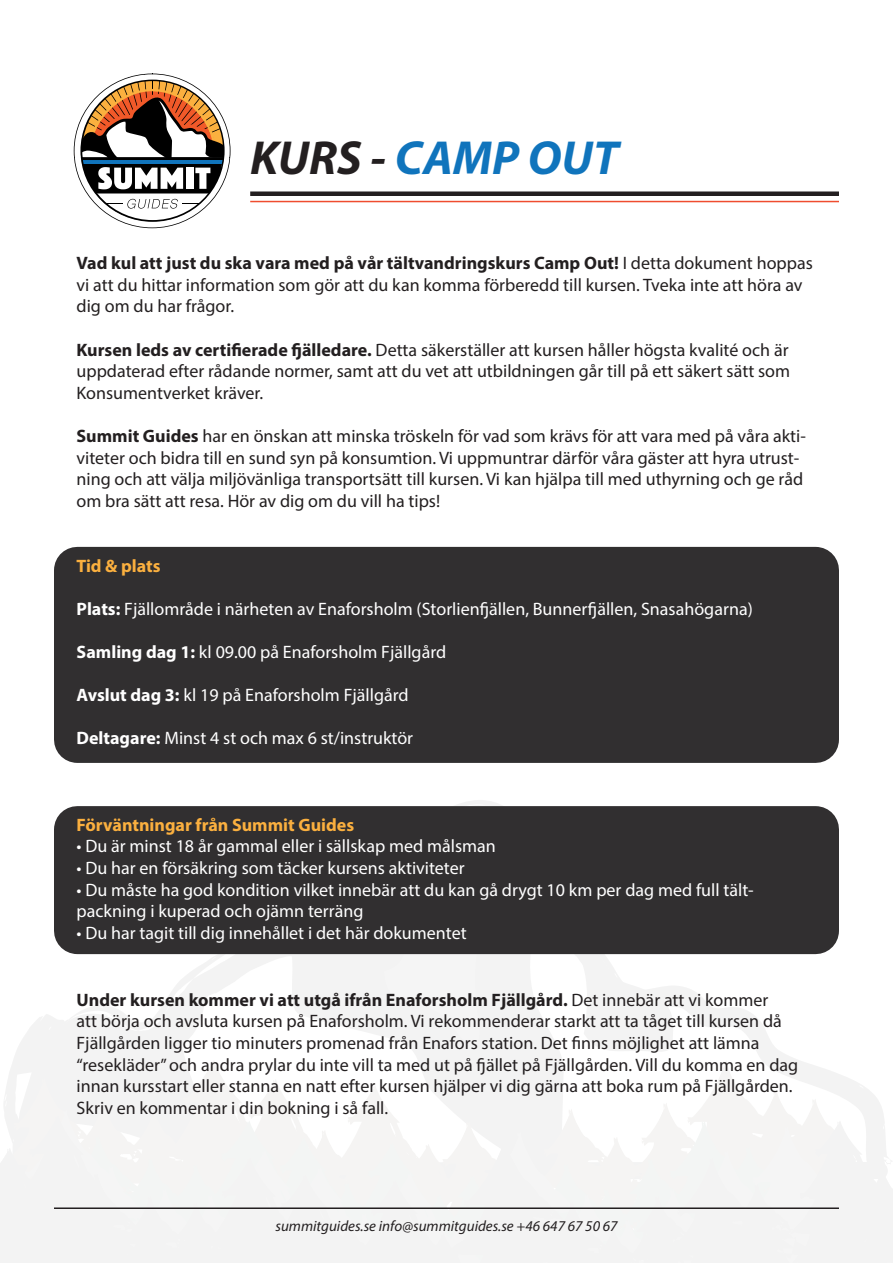
<style>
.page{position:relative;width:893px;height:1263px;background:#fff}
.page>*{position:absolute;margin:0;border:0;box-sizing:border-box;transform-origin:0 0}
.t1{font:italic 700 48px "Myriad Pro";color:#1074bc}
.t2{font:18px/21.6px "Myriad Pro";color:#231f20}
.t3{font:18px/21.6px "Myriad Pro";color:#fff}
.t4{font:700 18px "Myriad Pro";color:#fbb03f}
.t5{font:italic 15px "Myriad Pro";color:#231f20}
.s1{color:#231f20}
.s2{font-weight:700}
</style>
<div class="page">
<svg style="left:0;top:954px;width:893px;height:309px"></svg>
<div style="left:77px;top:829px;width:739px;height:102px;background:#312f30"></div>
<div style="left:54px;top:806px;width:785px;height:148px;border:46px solid #312f30"></div>
<div style="left:77px;top:570px;width:739px;height:170px;background:#312f30"></div>
<div style="left:54px;top:547px;width:785px;height:216px;border:46px solid #312f30"></div>
<svg style="left:74px;top:74px;width:157px;height:154px"></svg>
<div style="left:250px;top:191px;width:589px;height:5px;background:#231f20"></div>
<hr style="left:54px;top:1207px;width:785px;height:2px;background:#231f20">
<hr style="left:250px;top:201px;width:589px;height:1px;background:#ef4d2f">
<p class="t1" style="left:250px;top:126px;width:370px"><span class="s1">KURS -</span> CAMP OUT</p>
<p class="t2" style="left:77px;top:252px;width:738px"><span class="s2">Vad kul att just du ska vara med på vår tältvandringskurs Camp Out!</span> I detta dokument hoppas vi att du hittar information som gör att du kan komma förberedd till kursen. Tveka inte att höra av dig om du har frågor.</p>
<p class="t2" style="left:77px;top:338px;width:715px;text-align:justify"><span class="s2">Kursen leds av certifierade fjälledare.</span> Detta säkerställer att kursen håller högsta kvalité och är uppdaterad efter rådande normer, samt att du vet att utbildningen går till på ett säkert sätt som Konsumentverket kräver.</p>
<p class="t2" style="left:77px;top:425px;width:731px"><span class="s2">Summit Guides</span> har en önskan att minska tröskeln för vad som krävs för att vara med på våra akti&shy;viteter och bidra till en sund syn på konsumtion. Vi uppmuntrar därför våra gäster att hyra utrust&shy;ning och att välja miljövänliga transportsätt till kursen. Vi kan hjälpa till med uthyrning och ge råd om bra sätt att resa. Hör av dig om du vill ha tips!</p>
<p class="t4" style="left:77px;top:554px;width:86px">Tid &amp; plats</p>
<p class="t3" style="left:77px;top:598px;width:678px"><span class="s2">Plats:</span> Fjällområde i närheten av Enaforsholm (Storlienfjällen, Bunnerfjällen, Snasahögarna)</p>
<p class="t3" style="left:77px;top:641px;width:371px"><span class="s2">Samling dag 1:</span> kl 09.00 på Enaforsholm Fjällgård</p>
<p class="t3" style="left:77px;top:684px;width:334px"><span class="s2">Avslut dag 3:</span> kl 19 på Enaforsholm Fjällgård</p>
<p class="t3" style="left:77px;top:727px;width:338px"><span class="s2">Deltagare:</span> Minst 4 st och max 6 st/instruktör</p>
<p class="t4" style="left:77px;top:813px;width:279px">Förväntningar från Summit Guides</p>
<p class="t3" style="left:77px;top:835px;width:421px">• Du är minst 18 år gammal eller i sällskap med målsman</p>
<p class="t3" style="left:77px;top:857px;width:390px">• Du har en försäkring som täcker kursens aktiviteter</p>
<p class="t3" style="left:77px;top:878px;width:679px">• Du måste ha god kondition vilket innebär att du kan gå drygt 10 km per dag med full tält&shy;packning i kuperad och ojämn terräng</p>
<p class="t3" style="left:77px;top:922px;width:392px">• Du har tagit till dig innehållet i det här dokumentet</p>
<p class="t2" style="left:77px;top:988px;width:723px"><span class="s2">Under kursen kommer vi att utgå ifrån Enaforsholm Fjällgård.</span> Det innebär att vi kommer<br>att börja och avsluta kursen på Enaforsholm. Vi rekommenderar starkt att ta tåget till kursen då Fjällgården ligger tio minuters promenad från Enafors station. Det finns möjlighet att lämna “resekläder” och andra prylar du inte vill ta med ut på fjället på Fjällgården. Vill du komma en dag innan kursstart eller stanna en natt efter kursen hjälper vi dig gärna att boka rum på Fjällgården.<br>Skriv en kommentar i din bokning i så fall.</p>
<p class="t5" style="left:275px;top:1216px;width:344px">summitguides.se info@summitguides.se +46 647 67 50 67</p>
</div>
